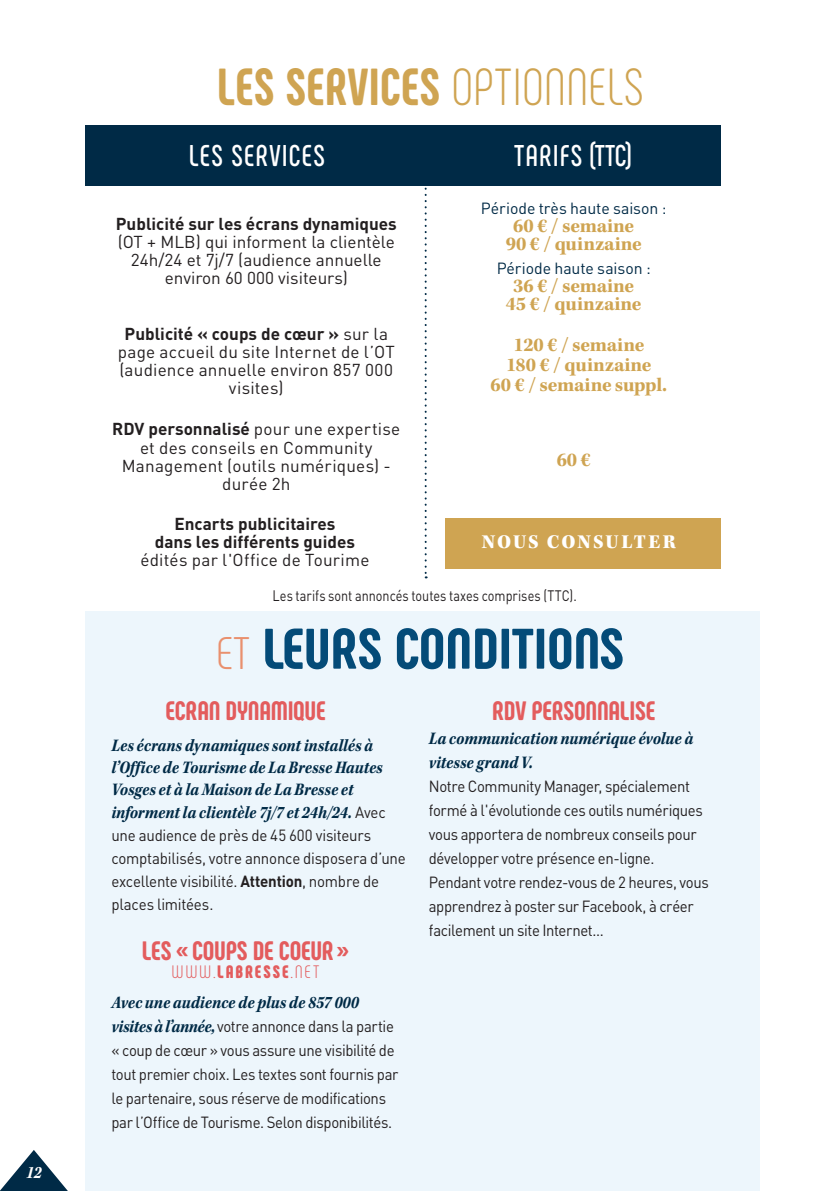
<style>
.page{position:relative;width:840px;height:1191px;background:#fff}
.page>*{position:absolute;margin:0;border:0;box-sizing:border-box;transform-origin:0 0}
.t1{font:800 57px "Phenomena";color:#044b78;scale:1.05 1}
.t2{font:800 52px "Phenomena";letter-spacing:.015em;color:#cfa452;scale:.95 1}
.t3{font:700 30px "Phenomena";letter-spacing:.045em;color:#fff;scale:.94 1}
.t4{font:800 26.6px "Phenomena";letter-spacing:-.01em;color:#e35c5d}
.t5{font:700 20px/18px "Kepler Std";letter-spacing:-.01em;color:#cfa452;text-align:center}
.t6{font:900 20px "Kepler Std";letter-spacing:.105em;color:#fff}
.t7{font:italic 700 18px/22.4px "Kepler Std";color:#002a46;scale:.89 1}
.t8{font:300 18px "Phenomena";letter-spacing:.1em;color:#e35c5d}
.t9{font:18px "Kepler Std Bold Scn It";color:#fff;scale:.94 1}
.t10{font:17.2px/18px "DIN Pro";letter-spacing:.01em;color:#231f20;text-align:center}
.t11{font:700 17.2px/18px "DIN Pro";color:#231f20;text-align:center}
.t12{font:16px/24px "DIN Pro";letter-spacing:-.02em;color:#231f20;scale:.93 1}
.t13{font:16px/23px "DIN Pro";letter-spacing:-.02em;color:#231f20;scale:.94 1}
.t14{font:16px "DIN Pro";letter-spacing:-.005em;color:#002a46}
.t15{font:15px "DIN Pro";color:#231f20;scale:.84 1}
.s1{font-weight:300}
.s2{font-weight:700}
.s3{font-weight:300;font-size:45.6px;color:#e9906e}
.s4{font-family:"DIN Pro";font-weight:400;font-style:normal;font-size:16px;color:#231f20}
.s5{font-weight:900}
.s6{font-family:"Kepler Std";font-weight:700;font-style:italic;font-size:18px;color:#002a46}
</style>
<div class="page">
<div style="left:445px;top:518px;width:275px;height:50px;background:#cfa452"></div>
<div style="left:85px;top:125px;width:635px;height:61px;background:#002a46"></div>
<svg style="left:424px;top:187px;width:2px;height:391px"></svg>
<div style="left:85px;top:611px;width:674px;height:579px;background:#edf6fc"></div>
<svg style="left:0;top:1150px;width:68px;height:41px"></svg>
<p class="t9" style="left:26px;top:1162px;width:18px">12</p>
<h2 class="t2" style="left:217px;top:54px;width:450px">LES SERVICES <span class="s1">OPTIONNELS</span></h2>
<h3 class="t3" style="left:189px;top:137px;width:146px">LES SERVICES</h3>
<h3 class="t3" style="left:514px;top:137px;width:127px">TARIFS (TTC)</h3>
<p class="t11" style="left:116px;top:212px;width:282px">Publicité sur les écrans dynamiques</p>
<p class="t10" style="left:118px;top:231px;width:278px">(OT + MLB) qui informent la clientèle<br>24h/24 et 7j/7 (audience annuelle environ 60 000 visiteurs)</p>
<p class="t14" style="left:480px;top:196px;width:187px">Période très haute saison :</p>
<p class="t5" style="left:505px;top:218px;width:137px">60 € / semaine<br>90 € / quinzaine</p>
<p class="t14" style="left:496px;top:255px;width:155px">Période haute saison :</p>
<p class="t5" style="left:505px;top:277px;width:137px">36 € / semaine<br>45 € / quinzaine</p>
<p class="t10" style="left:118px;top:323px;width:278px"><span class="s2">Publicité « coups de cœur »</span> sur la page accueil du site Internet de l’OT (audience annuelle environ 857 000 visites)</p>
<p class="t5" style="left:490px;top:335px;width:178px;line-height:20px">120 € / semaine<br>180 € / quinzaine<br>60 € / semaine suppl.</p>
<p class="t10" style="left:112px;top:418px;width:289px"><span class="s2">RDV personnalisé</span> pour une expertise et des conseils en Community<br>Management (outils numériques) - durée 2h</p>
<p class="t5" style="left:556px;top:451px;width:36px">60 €</p>
<p class="t11" style="left:155px;top:513px;width:201px">Encarts publicitaires dans les différents guides</p>
<p class="t10" style="left:140px;top:549px;width:230px">édités par l'Office de Tourime</p>
<p class="t6" style="left:481px;top:530px;width:195px">NOUS CONSULTER</p>
<p class="t15" style="left:272px;top:584px;width:363px">Les tarifs sont annoncés toutes taxes comprises (TTC).</p>
<h1 class="t1" style="left:216px;top:612px;width:390px"><span class="s3">ET</span> LEURS CONDITIONS</h1>
<h3 class="t4" style="left:165px;top:693px;width:162px">ECRAN DYNAMIQUE</h3>
<p class="t7" style="left:111px;top:735px;width:309px">Les écrans dynamiques sont installés à l’Office de Tourisme de La Bresse Hautes Vosges et à la Maison de La Bresse et informent la clientèle 7j/7 et 24h/24. <span class="s4">Avec</span></p>
<p class="t13" style="left:111px;top:822px;width:314px">une audience de près de 45 600 visiteurs comptabilisés, votre annonce disposera d’une excellente visibilité. <span class="s2">Attention</span>, nombre de places limitées.</p>
<h3 class="t4" style="left:142px;top:933px;width:209px">LES «COUPS DE COEUR»</h3>
<p class="t8" style="left:171px;top:961px;width:149px">WWW.<span class="s5">LABRESSE</span>.NET</p>
<p class="t7" style="left:111px;top:992px;width:279px">Avec une audience de plus de 857 000</p>
<p class="t12" style="left:111px;top:1013px;width:310px"><span class="s6">visites à l’année,</span> votre annonce dans la partie « coup de cœur » vous assure une visibilité de tout premier choix. Les textes sont fournis par le partenaire, sous réserve de modifications par l’Office de Tourisme. Selon disponibilités.</p>
<h3 class="t4" style="left:492px;top:693px;width:164px">RDV PERSONNALISE</h3>
<p class="t7" style="left:428px;top:727px;width:299px;line-height:24px">La communication numérique évolue à vitesse grand V.</p>
<p class="t12" style="left:428px;top:773px;width:302px">Notre Community Manager, spécialement formé à l'évolutionde ces outils numériques vous apportera de nombreux conseils pour développer votre présence en-ligne.<br>Pendant votre rendez-vous de 2 heures, vous apprendrez à poster sur Facebook, à créer facilement un site Internet...</p>
</div>
